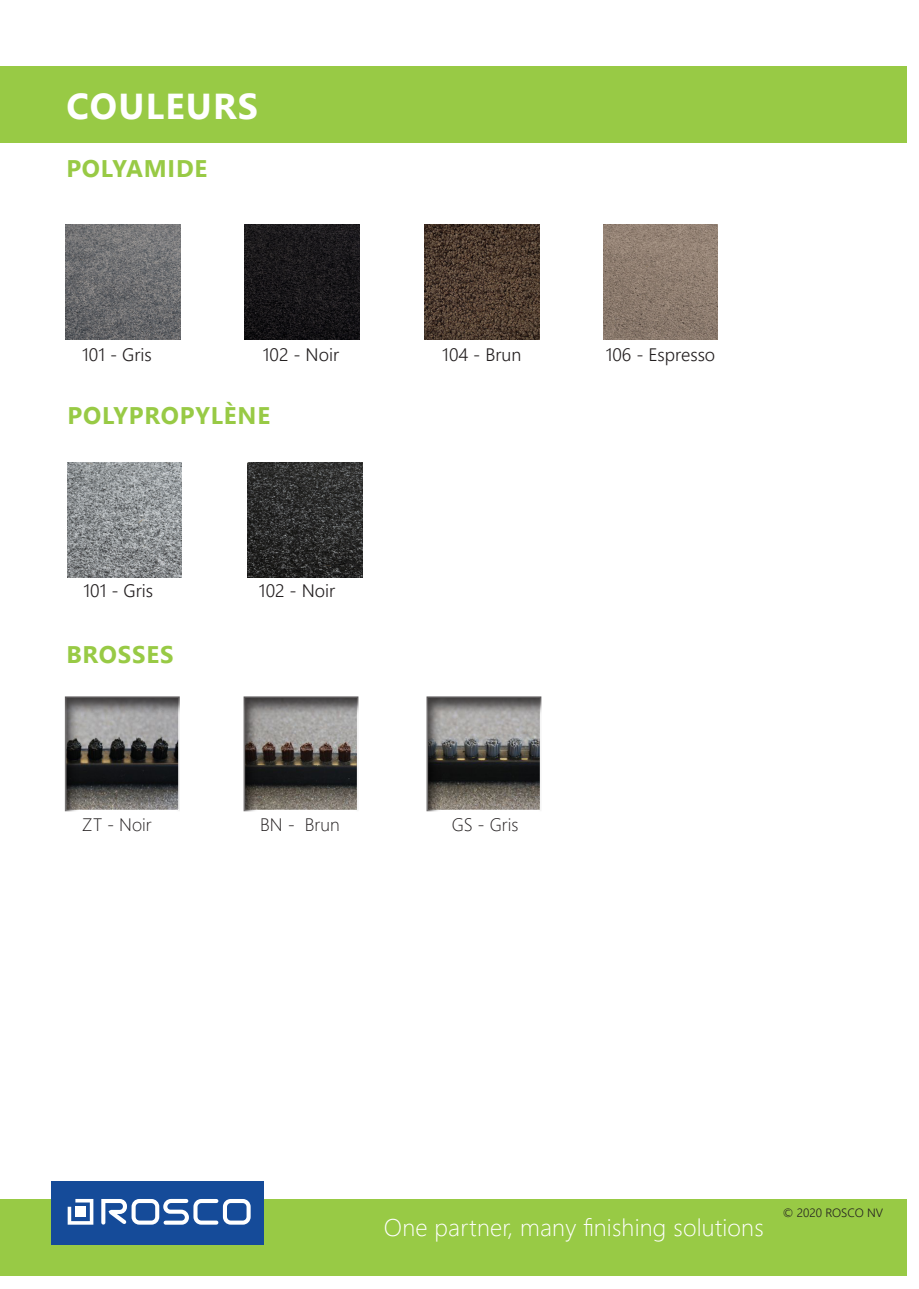
<style>
.page{position:relative;width:919px;height:1289px;background:#fff}
.page>*{position:absolute;margin:0;border:0;box-sizing:border-box;transform-origin:0 0}
.t1{font:700 36px "Segoe UI";letter-spacing:.035em;color:#fff}
.t2{font:300 24px "Segoe UI";letter-spacing:.01em;color:#fff}
.t3{font:700 24px "Segoe UI";letter-spacing:.035em;color:#98ca45}
.TEKST{font:300 18px "Segoe UI";color:#231f20}
.t4{font:300 18px "Segoe UI";color:#231f20}
.t5{font:300 12px "Segoe UI";color:#231f20}
</style>
<div class="page">
<img style="left:424px;top:224px;width:115px;height:115px">
<div style="left:0;top:1199px;width:906px;height:77px;background:#98ca45"></div>
<div style="left:51px;top:1180px;width:213px;height:64px;background:#154b99"></div>
<svg style="left:163px;top:1198px;width:56px;height:27px"></svg>
<div style="left:223px;top:1198px;width:27px;height:26px;border:4px solid #fff;border-radius:6px"></div>
<div style="left:131px;top:1198px;width:28px;height:26px;border:4px solid #fff;border-radius:6px"></div>
<svg style="left:101px;top:1199px;width:26px;height:26px"></svg>
<svg style="left:68px;top:1198px;width:25px;height:26px"></svg>
<img style="left:247px;top:463px;width:115px;height:115px">
<img style="left:67px;top:462px;width:115px;height:115px">
<img style="left:66px;top:224px;width:115px;height:115px">
<img style="left:244px;top:224px;width:115px;height:115px">
<img style="left:603px;top:224px;width:114px;height:115px">
<div style="left:243px;top:695px;width:117px;height:119px;background:#231f20;opacity:.75"></div>
<div style="left:64px;top:695px;width:117px;height:119px;background:#231f20;opacity:.75"></div>
<div style="left:425px;top:695px;width:117px;height:119px;background:#231f20;opacity:.75"></div>
<div style="left:0;top:66px;width:906px;height:76px;background:#98ca45"></div>
<p class="t1" style="left:67px;top:77px;width:193px">COULEURS</p>
<p class="t3" style="left:66px;top:149px;width:142px">POLYAMIDE</p>
<p class="TEKST" style="left:82px;top:340px;width:71px">101 - Gris</p>
<p class="TEKST" style="left:263px;top:340px;width:78px">102 - Noir</p>
<p class="TEKST" style="left:442px;top:340px;width:81px">104 - Brun</p>
<p class="TEKST" style="left:605px;top:340px;width:111px">106 - Espresso</p>
<p class="t3" style="left:67px;top:396px;width:204px">POLYPROPYLÈNE</p>
<p class="TEKST" style="left:84px;top:576px;width:71px">101 - Gris</p>
<p class="TEKST" style="left:259px;top:576px;width:78px">102 - Noir</p>
<p class="t3" style="left:66px;top:635px;width:109px">BROSSES</p>
<p class="t4" style="left:82px;top:809px;width:71px">ZT - Noir</p>
<p class="t4" style="left:260px;top:809px;width:81px">BN - Brun</p>
<p class="t4" style="left:451px;top:809px;width:68px">GS - Gris</p>
<h2 class="t2" style="left:384px;top:1208px;width:381px">One partner, many finishing solutions</h2>
<p class="t5" style="left:782px;top:1202px;width:102px">© 2020 ROSCO NV</p>
</div>
